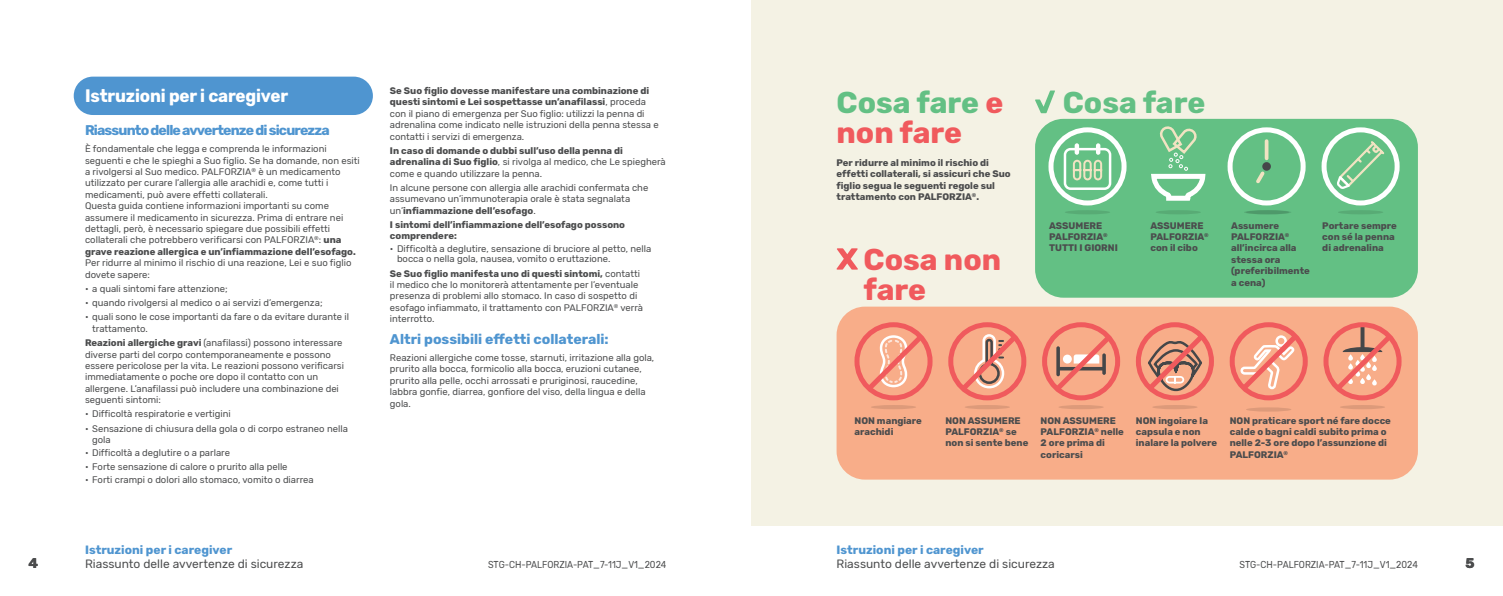
<style>
.page{position:relative;width:1503px;height:596px;background:#fff}
.page>*{position:absolute;margin:0;border:0;box-sizing:border-box;transform-origin:0 0}
.t1{font:700 30px/30px "Rubik";color:#63c084}
.t2{font:700 30px/30px "Rubik";color:#f05a5d}
.t3{font:700 18px "Rubik";letter-spacing:-.01em;color:#fff;scale:.94 1}
.t4{font:700 14px "Rubik";letter-spacing:-.06em;color:#4f95d0}
.t5{font:700 14px "Rubik";color:#4f95d0}
.t6{font:700 14px "Rubik";color:#4b4c4d}
.t7{font:12px "Rubik";color:#4b4c4d}
.t8{font:700 12px "Rubik";color:#4f95d0}
.t9{font:10px "Rubik";color:#4b4c4d;scale:.9 1}
.t10{font:9.5px/11.4px "Rubik";color:#4b4c4d}
.t11{font:700 9.5px/11.4px "Rubik";color:#4b4c4d}
.s1{font-weight:700}
.s2{font-weight:400}
.s3{color:#f05a5d}
</style>
<div class="page">
<div style="left:74px;top:77px;width:299px;height:38px;background:#4f95d0;border-radius:19px"></div>
<div style="left:751px;top:0;width:751px;height:524px;background:#f4f2e4"></div>
<div style="left:836px;top:306px;width:581px;height:173px;background:#f8ad89;border-radius:28px"></div>
<svg style="left:1035px;top:90px;width:20px;height:23px"></svg>
<div style="left:1035px;top:119px;width:382px;height:178px;background:#63c084;border-radius:28px"></div>
<svg style="left:1334px;top:139px;width:52px;height:52px"></svg>
<hr style="left:1155px;top:210px;width:45px;height:4px;background:#58ab75;border-radius:50%">
<hr style="left:964px;top:405px;width:46px;height:4px;background:#dd9a7a;border-radius:50%">
<hr style="left:1339px;top:405px;width:46px;height:4px;background:#dd9a7a;border-radius:50%">
<hr style="left:1064px;top:210px;width:46px;height:4px;background:#58ab75;border-radius:50%">
<hr style="left:870px;top:405px;width:46px;height:4px;background:#dd9a7a;border-radius:50%">
<svg style="left:1246px;top:407px;width:45px;height:4px"></svg>
<svg style="left:1243px;top:210px;width:46px;height:4px"></svg>
<hr style="left:1058px;top:405px;width:45px;height:4px;background:#dd9a7a;border-radius:50%">
<hr style="left:1337px;top:210px;width:46px;height:4px;background:#58ab75;border-radius:50%">
<hr style="left:1152px;top:405px;width:45px;height:4px;background:#dd9a7a;border-radius:50%">
<svg style="left:1151px;top:126px;width:55px;height:75px"></svg>
<div style="left:1048px;top:127px;width:78px;height:78px;border:5px solid #fff;border-radius:50%"></div>
<div style="left:1321px;top:127px;width:78px;height:78px;border:5px solid #fff;border-radius:50%"></div>
<div style="left:1227px;top:127px;width:78px;height:78px;border:5px solid #fff;border-radius:50%"></div>
<svg style="left:1072px;top:159px;width:31px;height:22px"></svg>
<div style="left:1063px;top:148px;width:48px;height:42px;border:2px solid #fff;border-radius:6px"></div>
<div style="left:1074px;top:143px;width:5px;height:12px;background:#fff;border-radius:2px"></div>
<div style="left:1095px;top:143px;width:5px;height:12px;background:#fff;border-radius:2px"></div>
<div style="left:1262px;top:162px;width:8px;height:9px;background:#454749;border-radius:50%"></div>
<svg style="left:1256px;top:168px;width:11px;height:16px"></svg>
<svg style="left:1264px;top:141px;width:4px;height:17px"></svg>
<div style="left:1042px;top:322px;width:78px;height:78px;border:5px solid #f05a5d;border-radius:50%"></div>
<svg style="left:1051px;top:332px;width:63px;height:62px"></svg>
<div style="left:1229px;top:322px;width:78px;height:78px;border:5px solid #f05a5d;border-radius:50%"></div>
<svg style="left:1238px;top:331px;width:62px;height:62px"></svg>
<svg style="left:1331px;top:326px;width:62px;height:69px"></svg>
<div style="left:948px;top:322px;width:78px;height:78px;border:5px solid #f05a5d;border-radius:50%"></div>
<svg style="left:957px;top:332px;width:63px;height:62px"></svg>
<div style="left:1135px;top:322px;width:78px;height:78px;border:5px solid #f05a5d;border-radius:50%"></div>
<svg style="left:1143px;top:332px;width:63px;height:63px"></svg>
<div style="left:854px;top:322px;width:78px;height:78px;border:5px solid #f05a5d;border-radius:50%"></div>
<svg style="left:863px;top:332px;width:62px;height:62px"></svg>
<div style="left:1323px;top:322px;width:78px;height:78px;border:5px solid #f05a5d;border-radius:50%"></div>
<svg style="left:836px;top:248px;width:21px;height:21px"></svg>
<h2 class="t3" style="left:85px;top:85px;width:218px">Istruzioni per i caregiver</h2>
<h3 class="t4" style="left:85px;top:122px;width:246px">Riassunto delle avvertenze di sicurezza</h3>
<p class="t10" style="left:85px;top:143px;width:276px">È fondamentale che legga e comprenda le informazioni seguenti e che le spieghi a Suo figlio. Se ha domande, non esiti a rivolgersi al Suo medico. PALFORZIA<sup>®</sup> è un medicamento utilizzato per curare l’allergia alle arachidi e, come tutti i medicamenti, può avere effetti collaterali.<br>Questa guida contiene informazioni importanti su come assumere il medicamento in sicurezza. Prima di entrare nei dettagli, però, è necessario spiegare due possibili effetti collaterali che potrebbero verificarsi con PALFORZIA<sup>®</sup>: <span class="s1">una grave reazione allergica e un’infiammazione dell’esofago.</span></p>
<p class="t10" style="left:85px;top:257px;width:268px">Per ridurre al minimo il rischio di una reazione, Lei e suo figlio dovete sapere:</p>
<p class="t10" style="left:85px;top:283px;width:144px">• a quali sintomi fare attenzione;</p>
<p class="t10" style="left:85px;top:297px;width:239px">• quando rivolgersi al medico o ai servizi d’emergenza;</p>
<p class="t10" style="left:92px;top:311px;width:258px;text-indent:-7px">• quali sono le cose importanti da fare o da evitare durante il trattamento.</p>
<p class="t10" style="left:85px;top:337px;width:260px"><span class="s1">Reazioni allergiche gravi</span> (anafilassi) possono interessare diverse parti del corpo contemporaneamente e possono essere pericolose per la vita. Le reazioni possono verificarsi immediatamente o poche ore dopo il contatto con un allergene. L’anafilassi può includere una combinazione dei seguenti sintomi:</p>
<p class="t10" style="left:85px;top:408px;width:147px">• Difficoltà respiratorie e vertigini</p>
<p class="t10" style="left:92px;top:422px;width:257px;text-indent:-7px">• Sensazione di chiusura della gola o di corpo estraneo nella gola</p>
<p class="t10" style="left:85px;top:447px;width:146px">• Difficoltà a deglutire o a parlare</p>
<p class="t10" style="left:85px;top:461px;width:204px">• Forte sensazione di calore o prurito alla pelle</p>
<p class="t10" style="left:85px;top:474px;width:230px">• Forti crampi o dolori allo stomaco, vomito o diarrea</p>
<p class="t10" style="left:390px;top:85px;width:270px"><span class="s1">Se Suo figlio dovesse manifestare una combinazione di questi sintomi e Lei sospettasse un’anafilassi</span>, proceda con il piano di emergenza per Suo figlio: utilizzi la penna di adrenalina come indicato nelle istruzioni della penna stessa e contatti i servizi di emergenza.</p>
<p class="t11" style="left:390px;top:145px;width:277px">In caso di domande o dubbi sull’uso della penna di adrenalina di Suo figlio<span class="s2">, si rivolga al medico, che Le spiegherà come e quando utilizzare la penna.</span></p>
<p class="t10" style="left:390px;top:182px;width:260px">In alcune persone con allergia alle arachidi confermata che assumevano un’immunoterapia orale è stata segnalata un’<span class="s1">infiammazione dell’esofago</span>.</p>
<p class="t11" style="left:390px;top:219px;width:237px">I sintomi dell’infiammazione dell’esofago possono comprendere:</p>
<p class="t10" style="left:397px;top:244px;width:256px;line-height:10px;text-indent:-7px">• Difficoltà a deglutire, sensazione di bruciore al petto, nella bocca o nella gola, nausea, vomito o eruttazione.</p>
<p class="t10" style="left:390px;top:268px;width:255px"><span class="s1">Se Suo figlio manifesta uno di questi sintomi,</span> contatti il medico che lo monitorerà attentamente per l’eventuale presenza di problemi allo stomaco. In caso di sospetto di esofago infiammato, il trattamento con PALFORZIA<sup>®</sup> verrà interrotto.</p>
<h3 class="t5" style="left:390px;top:331px;width:220px">Altri possibili effetti collaterali:</h3>
<p class="t10" style="left:390px;top:352px;width:266px">Reazioni allergiche come tosse, starnuti, irritazione alla gola, prurito alla bocca, formicolio alla bocca, eruzioni cutanee, prurito alla pelle, occhi arrossati e pruriginosi, raucedine, labbra gonfie, diarrea, gonfiore del viso, della lingua e della gola.</p>
<h1 class="t1" style="left:836px;top:89px;width:168px">Cosa fare <span class="s3">e non fare</span></h1>
<p class="t11" style="left:836px;top:157px;width:176px">Per ridurre al minimo il rischio di effetti collaterali, si assicuri che Suo figlio segua le seguenti regole sul trattamento con PALFORZIA<sup>®</sup>.</p>
<h1 class="t2" style="left:863px;top:245px;width:139px">Cosa non fare</h1>
<h1 class="t1" style="left:1062px;top:89px;width:144px">Cosa fare</h1>
<p class="t11" style="left:1049px;top:220px;width:70px">ASSUMERE<br>PALFORZIA<sup>®<br></sup>TUTTI I GIORNI</p>
<p class="t11" style="left:1322px;top:220px;width:76px">Portare sempre con sé la penna di adrenalina</p>
<p class="t11" style="left:1150px;top:220px;width:60px">ASSUMERE<br>PALFORZIA<sup>® </sup>con il cibo</p>
<p class="t11" style="left:1231px;top:220px;width:80px">Assumere<br>PALFORZIA<sup>® </sup>all’incirca alla stessa ora (preferibilmente a cena)</p>
<p class="t11" style="left:1040px;top:414px;width:85px">NON ASSUMERE<br>PALFORZIA<sup>®</sup> nelle<br>2 ore prima di coricarsi</p>
<p class="t11" style="left:1229px;top:414px;width:163px">NON praticare sport né fare docce calde o bagni caldi subito prima o nelle 2-3 ore dopo l’assunzione di<br>PALFORZIA<sup>®</sup></p>
<p class="t11" style="left:854px;top:414px;width:69px">NON mangiare arachidi</p>
<p class="t11" style="left:1135px;top:414px;width:83px">NON ingoiare la capsula e non inalare la polvere</p>
<p class="t11" style="left:945px;top:414px;width:84px">NON ASSUMERE<br>PALFORZIA<sup>®</sup> se non si sente bene</p>
<p class="t8" style="left:85px;top:542px;width:149px">Istruzioni per i caregiver</p>
<p class="t7" style="left:85px;top:556px;width:220px">Riassunto delle avvertenze di sicurezza</p>
<p class="t7" style="left:1226px;top:556px;width:193px">PALFORZIA Booklet 7–11_CH_V1.0</p>
<p class="t8" style="left:836px;top:542px;width:149px">Istruzioni per i caregiver</p>
<p class="t7" style="left:836px;top:556px;width:220px">Riassunto delle avvertenze di sicurezza</p>
<h3 class="t6" style="left:28px;top:554px;width:11px">4</h3>
<p class="t9" style="left:488px;top:558px;width:200px">STG-CH-PALFORZIA-PAT_7-11J_V1_2024</p>
<p class="t9" style="left:1239px;top:558px;width:200px">STG-CH-PALFORZIA-PAT_7-11J_V1_2024</p>
<h3 class="t6" style="left:1465px;top:554px;width:11px">5</h3>
<p class="t7" style="left:475px;top:556px;width:193px">PALFORZIA Booklet 7–11_CH_V1.0</p>
</div>
